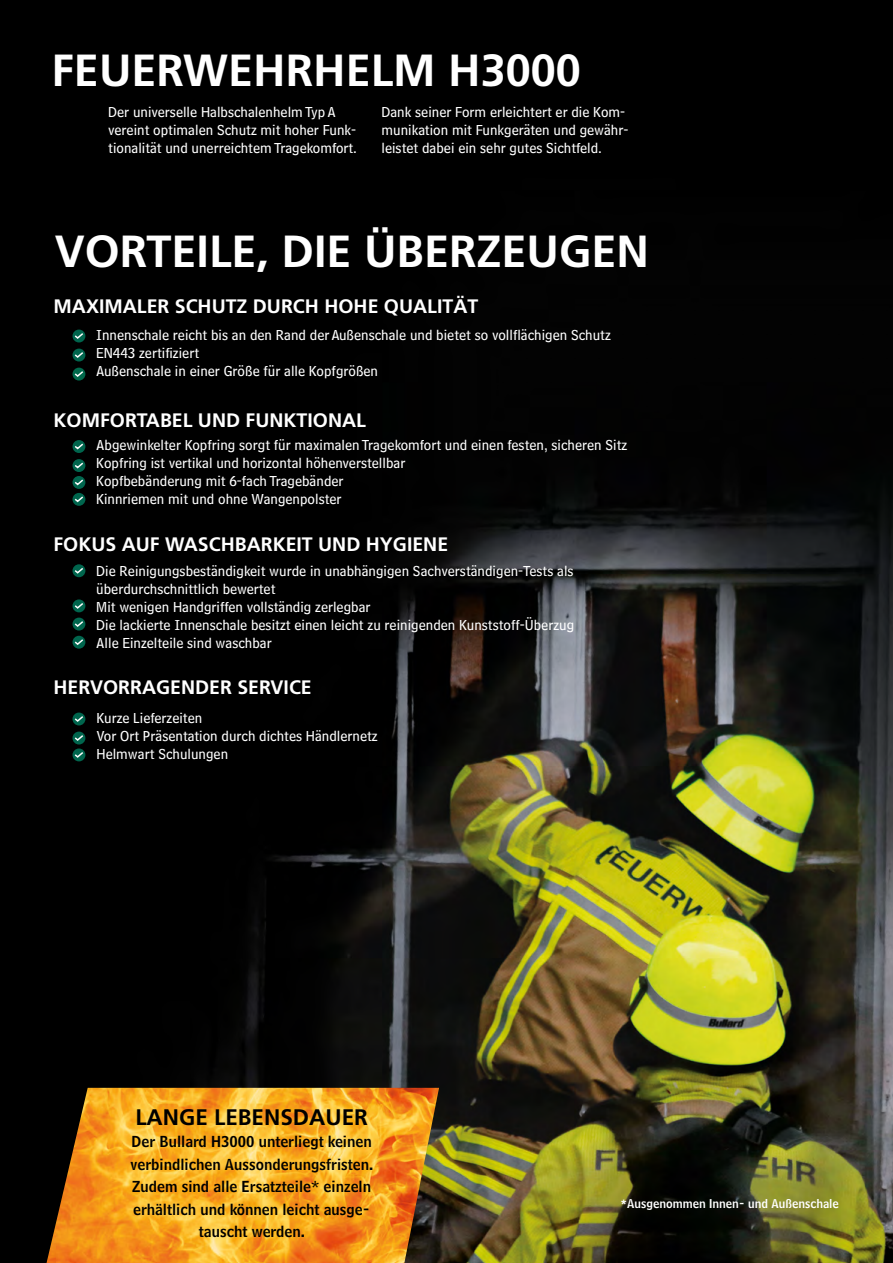
<style>
.page{position:relative;width:893px;height:1263px;background:#fff}
.page>*{position:absolute;margin:0;border:0;box-sizing:border-box;transform-origin:0 0}
.t1{font:700 45px "Frutiger";color:#fff}
.t2{font:700 22.5px "Frutiger";color:#000}
.t3{font:700 19.5px "Frutiger";color:#fff}
.t4{font:15px/18px "Bell Centennial Std Sub Capt";color:#fff}
.t5{font:15px/22.5px "Bell Centennial Std Name Num";color:#000;text-align:center}
.t6{font:12px "Bell Centennial Std Name Num";color:#fff}
.s1{font-family:"Frutiger";font-weight:700}
</style>
<div class="page">
<img style="left:0;top:0;width:893px;height:1263px">
<div style="left:72px;top:330px;width:13px;height:12px;background:#00654d;border-radius:50%"></div>
<svg style="left:72px;top:440px;width:13px;height:13px"></svg>
<div style="left:72px;top:349px;width:13px;height:12px;background:#00654d;border-radius:50%"></div>
<svg style="left:72px;top:459px;width:13px;height:13px"></svg>
<svg style="left:72px;top:476px;width:13px;height:13px"></svg>
<svg style="left:72px;top:493px;width:13px;height:13px"></svg>
<svg style="left:72px;top:368px;width:13px;height:13px"></svg>
<svg style="left:73px;top:332px;width:12px;height:8px"></svg>
<svg style="left:73px;top:442px;width:12px;height:8px"></svg>
<svg style="left:72px;top:564px;width:13px;height:13px"></svg>
<svg style="left:73px;top:566px;width:12px;height:9px"></svg>
<svg style="left:73px;top:351px;width:12px;height:8px"></svg>
<svg style="left:73px;top:461px;width:12px;height:8px"></svg>
<svg style="left:72px;top:599px;width:13px;height:13px"></svg>
<svg style="left:73px;top:601px;width:12px;height:9px"></svg>
<svg style="left:73px;top:478px;width:12px;height:8px"></svg>
<div style="left:72px;top:618px;width:13px;height:12px;background:#00654d;border-radius:50%"></div>
<svg style="left:73px;top:620px;width:12px;height:8px"></svg>
<svg style="left:72px;top:636px;width:13px;height:13px"></svg>
<svg style="left:73px;top:638px;width:12px;height:8px"></svg>
<svg style="left:72px;top:712px;width:13px;height:13px"></svg>
<div style="left:72px;top:732px;width:13px;height:12px;background:#00654d;border-radius:50%"></div>
<svg style="left:72px;top:748px;width:13px;height:13px"></svg>
<svg style="left:73px;top:714px;width:12px;height:9px"></svg>
<svg style="left:73px;top:733px;width:12px;height:9px"></svg>
<svg style="left:73px;top:750px;width:12px;height:9px"></svg>
<svg style="left:73px;top:495px;width:12px;height:8px"></svg>
<svg style="left:73px;top:370px;width:12px;height:8px"></svg>
<img style="left:47px;top:1088px;width:392px;height:175px">
<h1 class="t1" style="left:51px;top:44px;width:531px">FEUERWEHRHELM H3000</h1>
<p class="t4" style="left:108px;top:102px;width:250px">Der universelle Halbschalenhelm Typ A vereint optimalen Schutz mit hoher Funk&shy;tionalität und unerreichtem Tragekomfort.</p>
<p class="t4" style="left:381px;top:102px;width:248px">Dank seiner Form erleichtert er die Kom&shy;munikation mit Funkgeräten und gewähr&shy;leistet dabei ein sehr gutes Sichtfeld.</p>
<h1 class="t1" style="left:55px;top:225px;width:596px">VORTEILE, DIE ÜBERZEUGEN</h1>
<h3 class="t3" style="left:54px;top:295px;width:426px">MAXIMALER SCHUTZ DURCH HOHE QUALITÄT</h3>
<p class="t4" style="left:96px;top:326px;width:516px">Innenschale reicht bis an den Rand der Außenschale und bietet so vollflächigen Schutz<br>EN443 zertifiziert<br>Außenschale in einer Größe für alle Kopfgrößen</p>
<h3 class="t3" style="left:54px;top:409px;width:314px">KOMFORTABEL UND FUNKTIONAL</h3>
<p class="t4" style="left:96px;top:436px;width:533px">Abgewinkelter Kopfring sorgt für maximalen Tragekomfort und einen festen, sicheren Sitz Kopfring ist vertikal und horizontal höhenverstellbar<br>Kopfbebänderung mit 6-fach Tragebänder<br>Kinnriemen mit und ohne Wangenpolster</p>
<h3 class="t3" style="left:53px;top:533px;width:396px">FOKUS AUF WASCHBARKEIT UND HYGIENE</h3>
<p class="t4" style="left:96px;top:561px;width:479px">Die Reinigungsbeständigkeit wurde in unabhängigen Sachverständigen-Tests als überdurchschnittlich bewertet<br>Mit wenigen Handgriffen vollständig zerlegbar<br>Die lackierte Innenschale besitzt einen leicht zu reinigenden Kunststoff-Überzug Alle Einzelteile sind waschbar</p>
<h3 class="t3" style="left:54px;top:676px;width:260px">HERVORRAGENDER SERVICE</h3>
<p class="t4" style="left:97px;top:709px;width:283px">Kurze Lieferzeiten<br>Vor Ort Präsentation durch dichtes Händlernetz<br>Helmwart Schulungen</p>
<h2 class="t2" style="left:135px;top:1104px;width:234px">LANGE LEBENSDAUER</h2>
<p class="t5" style="left:131px;top:1130px;width:244px">Der Bullard H3000 unterliegt keinen verbindlichen Aussonderungsfristen.<br>Zudem sind alle Ersatzteile* einzeln erhältlich und können leicht ausge&shy;tauscht werden.</p>
<p class="t6" style="left:620px;top:1196px;width:220px"><span class="s1">*</span>Ausgenommen Innen- und Außenschale</p>
</div>
